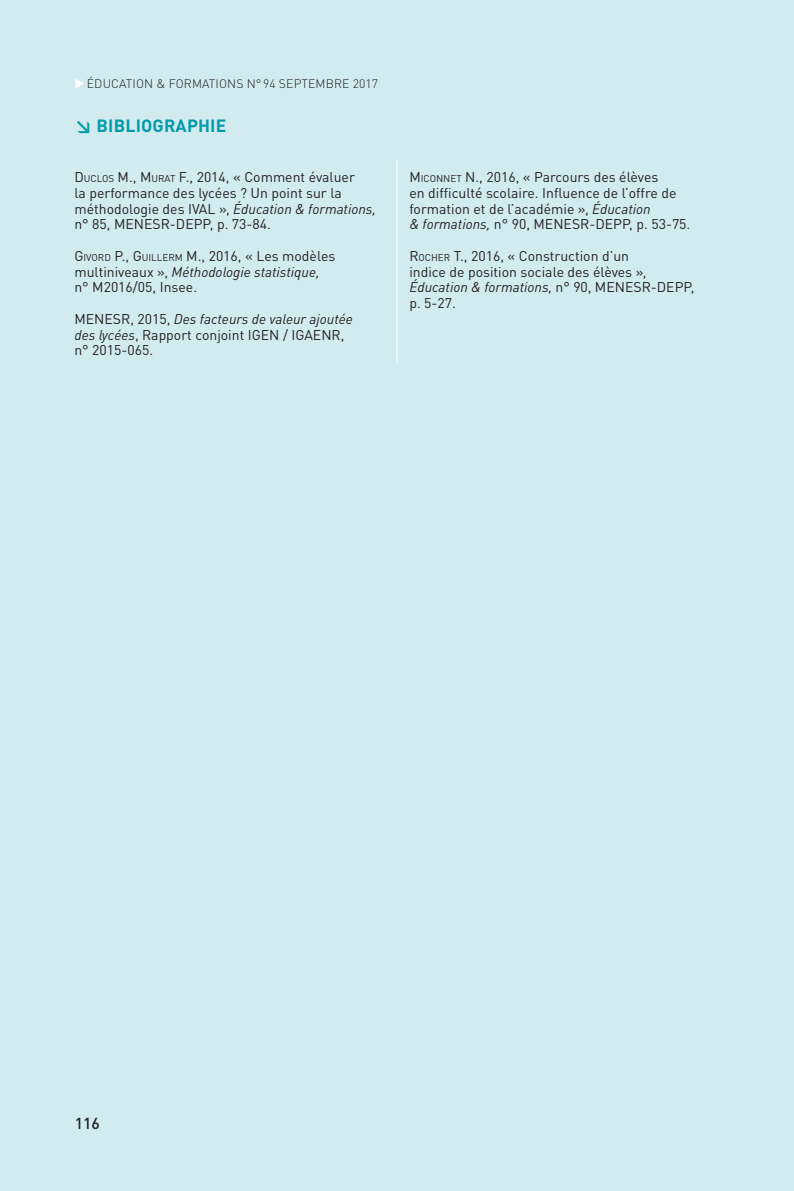
<style>
.page{position:relative;width:794px;height:1191px;background:#d2ebef}
.page>*{position:absolute;margin:0;border:0;box-sizing:border-box;transform-origin:0 0}
.Courant{font:700 17.5px "DINOT";letter-spacing:.01em;color:#009baa}
.t1{font:500 15.75px "DINOT";color:#231f20}
.Courant-2{font:14px/15.8px "DINOT";color:#231f20}
.Titre_courant__gauch{font:300 12.25px "DINOT";letter-spacing:.01em;color:#231f20}
.s1{color:#fff}
.s2{font-style:inherit}
.s3{font-size:9.8px}
.s4{font-style:italic}
</style>
<div class="page">
<hr style="left:396px;top:160px;width:1px;height:203px;background:#fff">
<p class="Titre_courant__gauch" style="left:74px;top:76px;width:305px"><span class="s1">◆</span>ÉDUCATION &amp; FORMATIONS N°94 SEPTEMBRE 2017</p>
<p class="Courant" style="left:74px;top:115px;width:153px">↘ BIBLIOGRAPHIE</p>
<p class="Courant-2" style="left:74px;top:169px;width:303px"><span class="s2">D</span><span class="s3">UCLOS</span> <span class="s2">M ., M</span> <span class="s3">URAT</span> F., 2014, « Comment évaluer<br>la performance des lycées ? Un point sur la méthodologie des IVAL », <span class="s4">Éducation &amp; formations, </span>n° 85, MENESR-DEPP, p. 73-84.</p>
<p class="Courant-2" style="left:74px;top:248px;width:262px"><span class="s2">G</span><span class="s3">IVORD</span> <span class="s2">P., G</span><span class="s3">UILLERM</span> M., 2016, « Les modèles multiniveaux », <span class="s4">Méthodologie statistique, </span>n° M2016/05, Insee.</p>
<p class="Courant-2" style="left:74px;top:311px;width:280px">MENESR, 2015, <span class="s4">Des facteurs de valeur ajoutée des lycées</span>, Rapport conjoint IGEN / IGAENR, n° 2015-065.</p>
<p class="Courant-2" style="left:409px;top:169px;width:282px"><span class="s2">M</span> <span class="s3">ICONNET</span> N., 2016, « Parcours des élèves<br>en difficulté scolaire. Influence de l’offre de formation et de l’académie », <span class="s4">Éducation<br>&amp; formations,</span> n° 90, MENESR-DEPP, p. 53-75.</p>
<p class="Courant-2" style="left:409px;top:248px;width:286px"><span class="s2">R</span><span class="s3">OCHER</span> T., 2016, « Construction d’un<br>indice de position sociale des élèves »,<br><span class="s4">Éducation &amp; formations,</span> n° 90, MENESR-DEPP, p. 5-27.</p>
<p class="t1" style="left:75px;top:1112px;width:27px">116</p>
</div>
